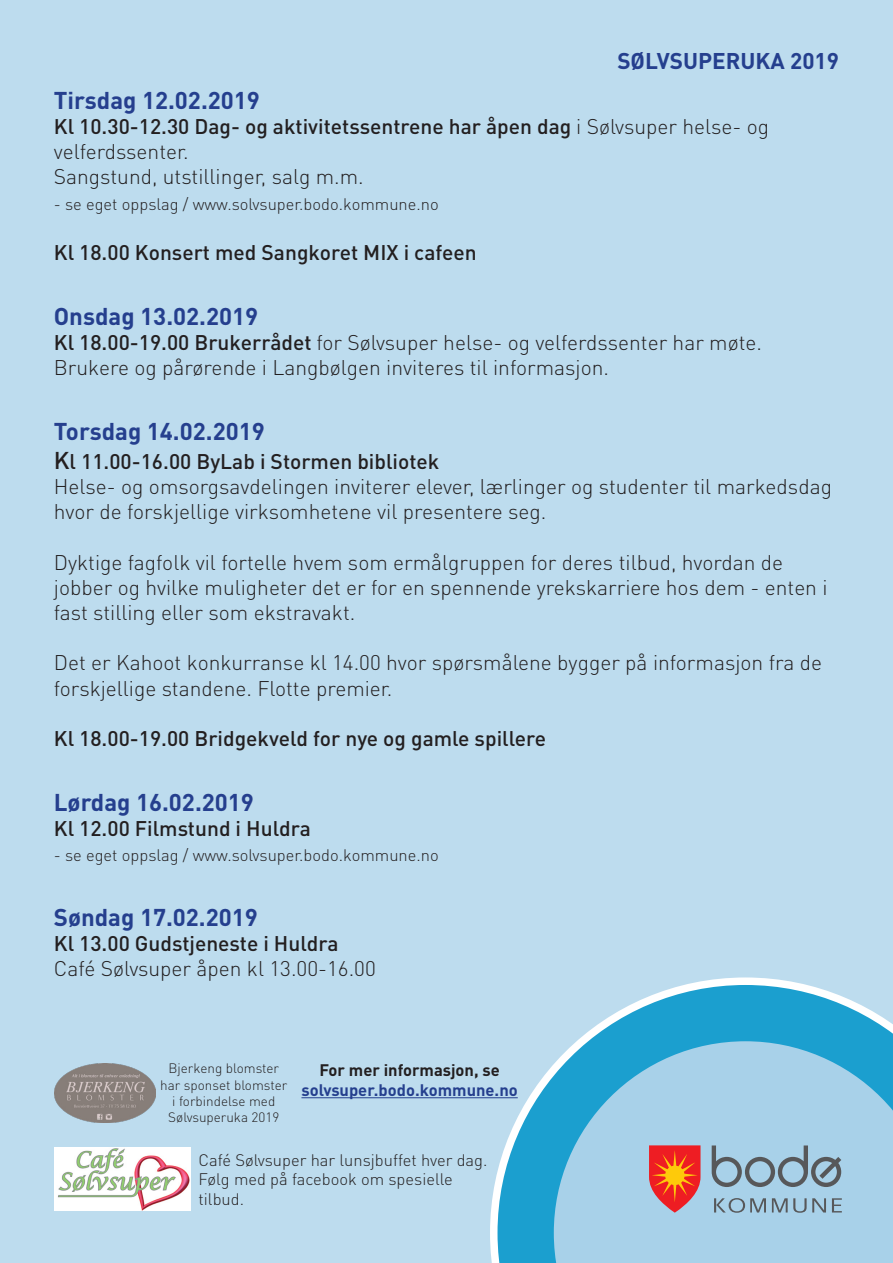
<style>
.page{position:relative;width:893px;height:1263px;background:#bddcee}
.page>*{position:absolute;margin:0;border:0;box-sizing:border-box;transform-origin:0 0}
.Brødtekst{font:700 24px "DINOT";color:#253f8e}
.Brødtekst-2{font:700 22.5px "DINOT";color:#253f8e}
.Brødtekst-3{font:300 21px/25.2px "DINOT";color:#231f20}
.Brødtekst-4{font:500 21px/25.2px "DINOT";color:#231f20}
.Brødtekst-5{font:300 16.5px/19.8px "DINOT";color:#231f20}
.t1{font:700 16.5px "DINOT";color:#253f8e}
.t2{font:700 16.5px "DINOT";color:#231f20}
.t3{font:300 13.5px/16.2px "DINOT";color:#231f20;text-align:center}
.s1{font-weight:300}
.s2{font-weight:500}
.s3{font-size:24px}
</style>
<div class="page">
<svg style="left:482px;top:977px;width:324px;height:286px"></svg>
<svg style="left:497px;top:985px;width:396px;height:278px;background:#81c4e2"></svg>
<svg style="left:712px;top:1145px;width:130px;height:68px;background:#93b2c4"></svg>
<svg style="left:649px;top:1145px;width:51px;height:68px;background:#e35943"></svg>
<img style="left:54px;top:1063px;width:101px;height:59px">
<img style="left:54px;top:1148px;width:137px;height:62px">
<hr style="left:301px;top:1097px;width:217px;height:1px;background:#253f8e">
<p class="Brødtekst-2" style="left:617px;top:45px;width:223px">SØLVSUPERUKA 2019</p>
<p class="Brødtekst" style="left:54px;top:84px;width:208px">Tirsdag 12.02.2019</p>
<p class="Brødtekst-4" style="left:54px;top:113px;width:717px">Kl 10.30-12.30 Dag- og aktivitetssentrene har åpen dag <span class="s1">i Sølvsuper helse- og velferdssenter.</span></p>
<p class="Brødtekst-3" style="left:54px;top:163px;width:311px">Sangstund, utstillinger, salg m.m.</p>
<p class="Brødtekst-5" style="left:54px;top:193px;width:386px">- se eget oppslag / www.solvsuper.bodo.kommune.no</p>
<p class="Brødtekst-4" style="left:54px;top:239px;width:424px">Kl 18.00 Konsert med Sangkoret MIX i cafeen</p>
<p class="Brødtekst" style="left:54px;top:300px;width:206px">Onsdag 13.02.2019</p>
<p class="Brødtekst-3" style="left:54px;top:329px;width:710px"><span class="s2">Kl 18.00-19.00 Brukerrådet</span> for Sølvsuper helse- og velferdssenter har møte.</p>
<p class="Brødtekst-3" style="left:54px;top:354px;width:557px">Brukere og pårørende i Langbølgen inviteres til informasjon.</p>
<p class="Brødtekst" style="left:54px;top:415px;width:212px">Torsdag 14.02.2019</p>
<p class="Brødtekst-4" style="left:54px;top:448px;width:387px"><span class="s3">K</span>l 11.00-16.00 ByLab i Stormen bibliotek</p>
<p class="Brødtekst-3" style="left:54px;top:473px;width:780px">Helse- og omsorgsavdelingen inviterer elever, lærlinger og studenter til markedsdag hvor de forskjellige virksomhetene vil presentere seg.</p>
<p class="Brødtekst-3" style="left:54px;top:548px;width:775px">Dyktige fagfolk vil fortelle hvem som ermålgruppen for deres tilbud, hvordan de jobber og hvilke muligheter det er for en spennende yrekskarriere hos dem - enten i fast stilling eller som ekstravakt.</p>
<p class="Brødtekst-3" style="left:54px;top:649px;width:770px">Det er Kahoot konkurranse kl 14.00 hvor spørsmålene bygger på informasjon fra de forskjellige standene. Flotte premier.</p>
<p class="Brødtekst-4" style="left:54px;top:725px;width:494px">Kl 18.00-19.00 Bridgekveld for nye og gamle spillere</p>
<p class="Brødtekst" style="left:54px;top:786px;width:202px">Lørdag 16.02.2019</p>
<p class="Brødtekst-4" style="left:54px;top:815px;width:259px">Kl 12.00 Filmstund i Huldra</p>
<p class="Brødtekst-5" style="left:54px;top:845px;width:386px">- se eget oppslag / www.solvsuper.bodo.kommune.no</p>
<p class="Brødtekst" style="left:54px;top:901px;width:206px">Søndag 17.02.2019</p>
<p class="Brødtekst-4" style="left:54px;top:930px;width:286px">Kl 13.00 Gudstjeneste i Huldra</p>
<p class="Brødtekst-3" style="left:54px;top:955px;width:323px">Café Sølvsuper åpen kl 13.00-16.00</p>
<p class="t3" style="left:160px;top:1060px;width:129px">Bjerkeng blomster har sponset blomster i forbindelse med<br>Sølvsuperuka 2019</p>
<p class="t2" style="left:319px;top:1058px;width:182px">For mer informasjon, se</p>
<p class="t1" style="left:301px;top:1078px;width:218px">solvsuper.bodo.kommune.no</p>
<p class="Brødtekst-5" style="left:199px;top:1149px;width:290px">Café Sølvsuper har lunsjbuffet hver dag.<br>Følg med på facebook om spesielle tilbud.</p>
</div>
